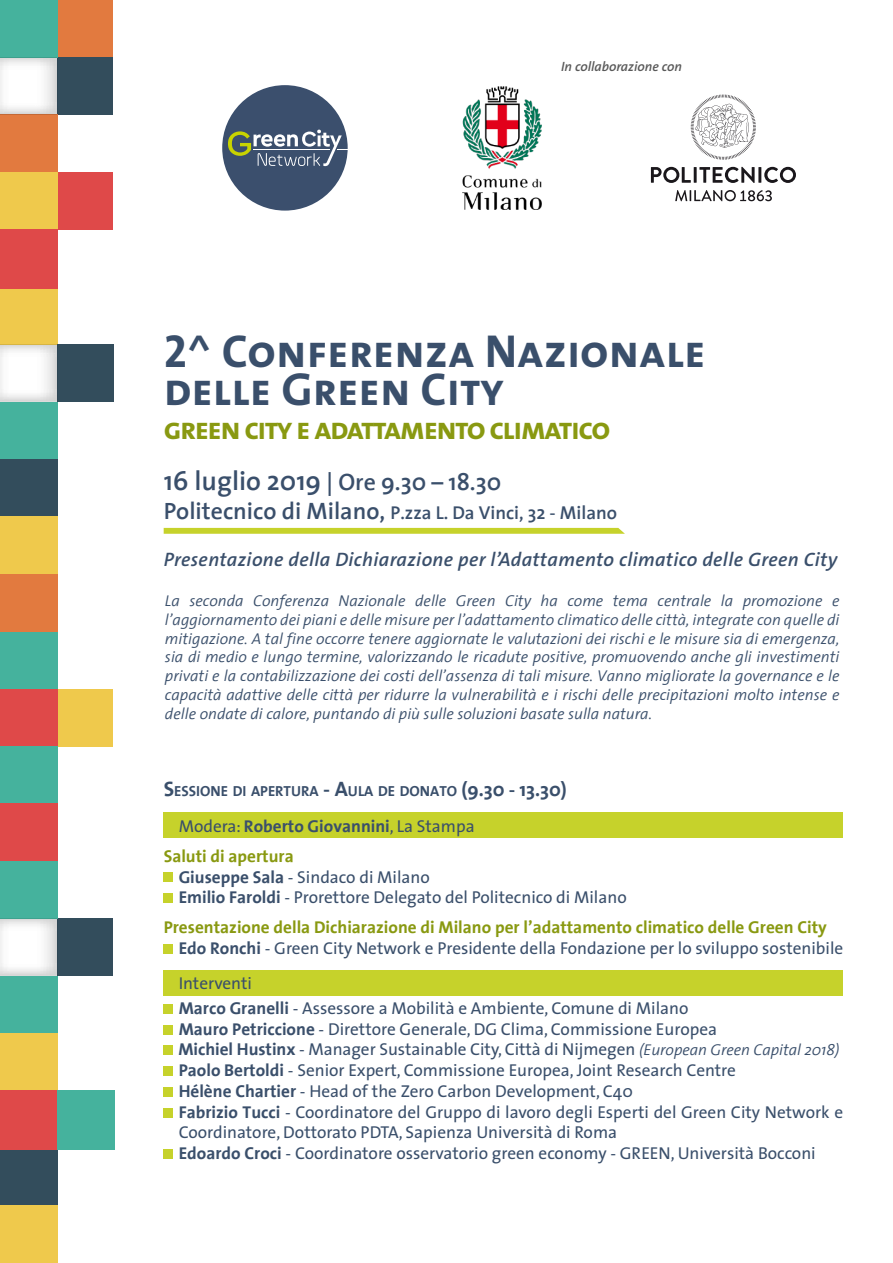
<style>
.page{position:relative;width:893px;height:1263px;background:#fff}
.page>*{position:absolute;margin:0;border:0;box-sizing:border-box;transform-origin:0 0}
.t1{font:46.5px/37.5px "The Sans Bold Caps";color:#3a4f6b}
.t2{font:31.05px "The Sans Bold Caps";letter-spacing:-.05em;color:#899911}
.t3{font:600 23.85px "The Sans";color:#3a4f6b}
.t4{font:italic 600 19.5px "The Sans B6";letter-spacing:.02em;color:#3a4f6b}
.t5{font:600 18.75px "The Sans";color:#3a4f6b}
.t6{font:17.25px/20.7px "The Sans";color:#3a4f6b}
.t7{font:700 17.25px/20.7px "The Sans";color:#899911}
.t8{font:700 17.25px/30px "The Sans";color:#3a4f6b}
.t9{font:italic 300 15.75px/18.9px "The Sans";color:#3a4f6b;text-align:justify}
.t10{font:700 14.7px "The Sans";color:#3a4f6b}
.t11{font:italic 600 13.5px "The Sans B6";color:#595959}
.s1{font-size:27px}
.s2{font-size:23.85px}
.s3{font-size:21px}
.s4{font-size:19.5px}
.s5{font-weight:400}
.s6{color:#899911}
.s7{font-weight:700}
.s8{color:#3a4f6b}
.s9{font-weight:400;color:#3a4f6b}
.s10{font-weight:300;font-style:italic;font-size:15.75px}
</style>
<div class="page">
<div style="left:164px;top:813px;width:679px;height:25px;background:#c6d22b"></div>
<div style="left:164px;top:970px;width:679px;height:25px;background:#c6d22b"></div>
<div style="left:57px;top:689px;width:56px;height:57px;background:#efc94c"></div>
<div style="left:57px;top:918px;width:56px;height:58px;background:#334d5c"></div>
<div style="left:0;top:289px;width:57px;height:55px;background:#efc94c"></div>
<div style="left:57px;top:344px;width:57px;height:58px;background:#334d5c"></div>
<div style="left:0;top:402px;width:57px;height:57px;background:#45b29d"></div>
<div style="left:0;top:459px;width:57px;height:58px;background:#334d5c"></div>
<div style="left:0;top:631px;width:57px;height:58px;background:#45b29d"></div>
<div style="left:0;top:689px;width:57px;height:57px;background:#df4949"></div>
<div style="left:0;top:746px;width:57px;height:58px;background:#45b29d"></div>
<div style="left:0;top:804px;width:57px;height:57px;background:#df4949"></div>
<div style="left:0;top:861px;width:57px;height:57px;background:#45b29d"></div>
<div style="left:0;top:976px;width:57px;height:57px;background:#45b29d"></div>
<div style="left:0;top:1033px;width:57px;height:58px;background:#efc94c"></div>
<div style="left:0;top:1091px;width:57px;height:59px;background:#df4949"></div>
<div style="left:57px;top:0;width:56px;height:57px;background:#e27a3f"></div>
<div style="left:0;top:1150px;width:57px;height:55px;background:#334d5c"></div>
<div style="left:0;top:1205px;width:57px;height:58px;background:#efc94c"></div>
<svg style="left:0;top:918px;width:57px;height:58px"></svg>
<div style="left:57px;top:57px;width:56px;height:58px;background:#334d5c"></div>
<div style="left:57px;top:172px;width:56px;height:58px;background:#df4949"></div>
<div style="left:0;top:0;width:57px;height:57px;background:#45b29d"></div>
<div style="left:0;top:115px;width:57px;height:57px;background:#e27a3f"></div>
<div style="left:0;top:574px;width:57px;height:57px;background:#e27a3f"></div>
<div style="left:0;top:517px;width:57px;height:57px;background:#efc94c"></div>
<div style="left:0;top:172px;width:57px;height:58px;background:#efc94c"></div>
<div style="left:0;top:230px;width:57px;height:59px;background:#df4949"></div>
<svg style="left:0;top:57px;width:57px;height:58px"></svg>
<svg style="left:0;top:344px;width:57px;height:58px"></svg>
<div style="left:57px;top:1091px;width:58px;height:59px;background:#45b29d"></div>
<div style="left:164px;top:873px;width:9px;height:9px;background:#c6d22b"></div>
<div style="left:164px;top:893px;width:9px;height:9px;background:#c6d22b"></div>
<div style="left:164px;top:944px;width:9px;height:9px;background:#c6d22b"></div>
<div style="left:164px;top:1005px;width:9px;height:9px;background:#c6d22b"></div>
<div style="left:164px;top:1025px;width:9px;height:10px;background:#c6d22b"></div>
<div style="left:164px;top:1046px;width:9px;height:9px;background:#c6d22b"></div>
<div style="left:164px;top:1066px;width:9px;height:10px;background:#c6d22b"></div>
<div style="left:164px;top:1087px;width:9px;height:10px;background:#c6d22b"></div>
<div style="left:164px;top:1108px;width:9px;height:9px;background:#c6d22b"></div>
<div style="left:164px;top:1150px;width:9px;height:9px;background:#c6d22b"></div>
<svg style="left:164px;top:528px;width:461px;height:6px;background:#c8d334"></svg>
<div style="left:222px;top:85px;width:126px;height:126px;background:#3b4f6d;border-radius:50%"></div>
<svg style="left:228px;top:130px;width:120px;height:36px"></svg>
<img style="left:462px;top:86px;width:79px;height:123px">
<svg style="left:675px;top:190px;width:97px;height:11px"></svg>
<svg style="left:651px;top:167px;width:145px;height:16px"></svg>
<svg style="left:691px;top:95px;width:65px;height:65px"></svg>
<p class="t11" style="left:561px;top:59px;width:123px">In collaborazione con</p>
<h1 class="t1" style="left:164px;top:331px;width:543px">2^ Conferenza Nazionale delle Green City</h1>
<h2 class="t2" style="left:164px;top:403px;width:448px">green city e adattamento climatico</h2>
<h3 class="t3" style="left:164px;top:462px;width:339px"><span class="s1">16 luglio 2019</span> | Ore 9.30 – 18.30</h3>
<p class="t5" style="left:164px;top:497px;width:455px"><span class="s2">Politecnico di Milano,</span> P.zza L. Da Vinci, 32 - Milano</p>
<p class="t4" style="left:164px;top:549px;width:675px">Presentazione della Dichiarazione per l’Adattamento climatico delle Green City</p>
<p class="t9" style="left:165px;top:590px;width:676px">La seconda Conferenza Nazionale delle Green City ha come tema centrale la promozione e l’aggiornamento dei piani e delle misure per l’adattamento climatico delle città, integrate con quelle di mitigazione. A tal fine occorre tenere aggiornate le valutazioni dei rischi e le misure sia di emergenza, sia di medio e lungo termine, valorizzando le ricadute positive, promuovendo anche gli investimenti privati e la contabilizzazione dei costi dell’assenza di tali misure. Vanno migliorate la governance e le capacità adattive delle città per ridurre la vulnerabilità e i rischi delle precipitazioni molto intense e delle ondate di calore, puntando di più sulle soluzioni basate sulla natura.</p>
<p class="t10" style="left:164px;top:779px;width:405px"><span class="s3">S</span>ESSIONE DI APERTURA <span class="s3">- A</span>ULA DE DONATO <span class="s4">(9.30 - 13.30)</span></p>
<p class="t8" style="left:164px;top:811px;width:313px;text-indent:15px"><span class="s5">Modera:</span> Roberto Giovannini<span class="s5">, La Stampa<br></span><span class="s6">Saluti di apertura</span></p>
<p class="t6" style="left:179px;top:866px;width:450px"><span class="s7">Giuseppe Sala</span> - Sindaco di Milano<br><span class="s7">Emilio Faroldi</span> - Prorettore Delegato del Politecnico di Milano</p>
<p class="t7" style="left:179px;top:917px;width:666px;text-indent:-15px">Presentazione della Dichiarazione di Milano per l’adattamento climatico delle Green City<br><span class="s8">Edo Ronchi</span> <span class="s9">- Green City Network e Presidente della Fondazione per lo sviluppo sostenibile</span></p>
<p class="t6" style="left:179px;top:969px;width:511px;line-height:25.5px">Interventi<br><span class="s7">Marco Granelli</span> - Assessore a Mobilità e Ambiente, Comune di Milano</p>
<p class="t6" style="left:178px;top:1018px;width:666px"><span class="s7">Mauro Petriccione</span> - Direttore Generale, DG Clima, Commissione Europea<br><span class="s7">Michiel Hustinx</span> - Manager Sustainable City, Città di Nijmegen <span class="s10">(European Green Capital 2018)<br></span><span class="s7">Paolo Bertoldi</span> - Senior Expert, Commissione Europea, Joint Research Centre<br><span class="s7">Hélène Chartier</span> - Head of the Zero Carbon Development, C40<br><span class="s7">Fabrizio Tucci</span> - Coordinatore del Gruppo di lavoro degli Esperti del Green City Network e Coordinatore, Dottorato PDTA, Sapienza Università di Roma<br><span class="s7">Edoardo Croci</span> - Coordinatore osservatorio green economy - GREEN, Università Bocconi</p>
</div>
